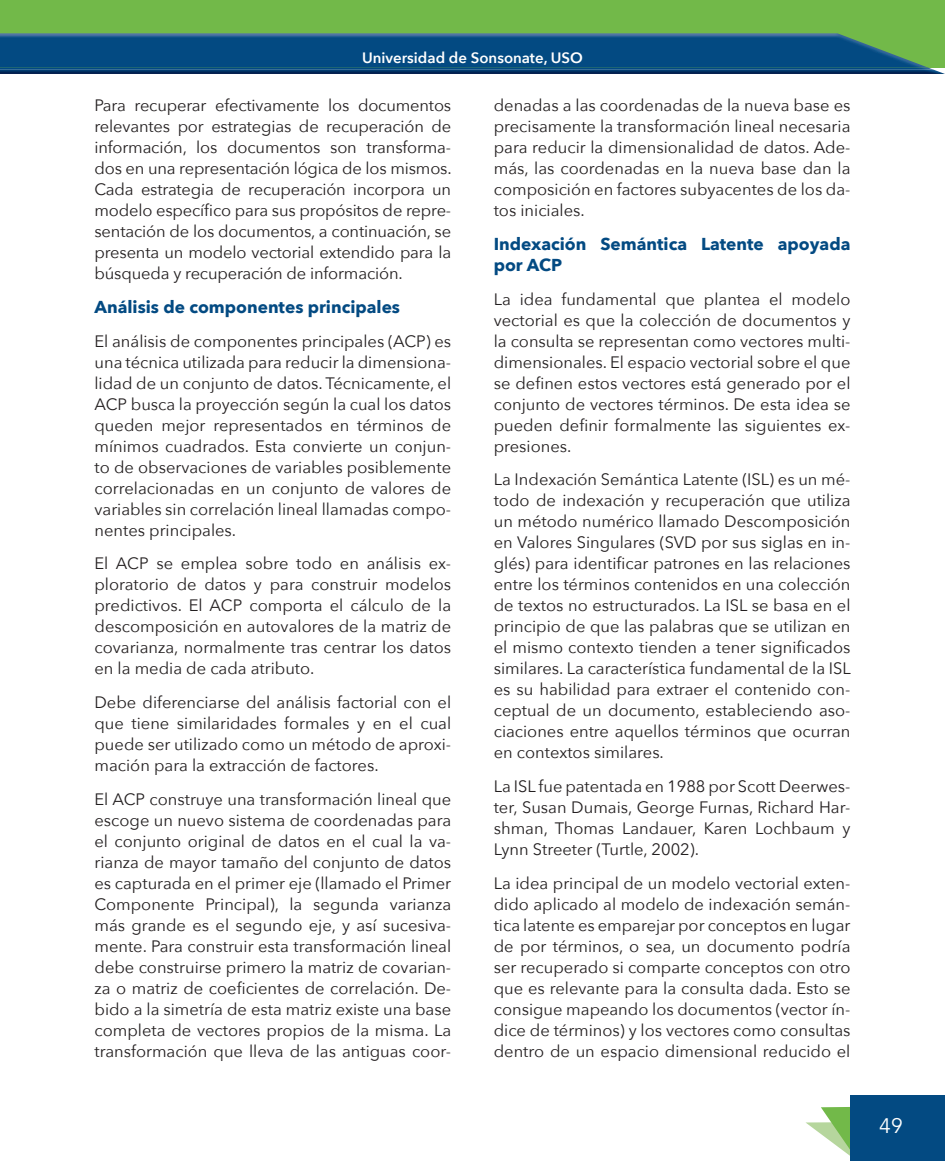
<style>
.page{position:relative;width:945px;height:1161px;background:#fff}
.page>*{position:absolute;margin:0;border:0;box-sizing:border-box;transform-origin:0 0}
.t1{font:21px "Avenir";color:#fff}
.t2{font:700 17.25px/21px "Avenir Next";color:#034a82}
.t3{font:16.5px/21px "Avenir Next";color:#231f20;text-align:justify}
.t4{font:600 15px "Avenir Next";color:#fff}
</style>
<div class="page">
<div style="left:0;top:0;width:945px;height:68px;background:#72b949"></div>
<img style="left:0;top:68px;width:934px;height:2px">
<img style="left:0;top:33px;width:928px;height:35px">
<img style="left:0;top:70px;width:945px;height:4px">
<svg style="left:806px;top:1107px;width:44px;height:49px"></svg>
<div style="left:850px;top:1095px;width:95px;height:66px;background:#034a82"></div>
<p class="t4" style="left:362px;top:44px;width:222px">Universidad de Sonsonate, USO</p>
<p class="t3" style="left:94px;top:94px;width:359px">Para recuperar efectivamente los documentos relevantes por estrategias de recuperación de información, los documentos son transforma&shy;dos en una representación lógica de los mismos.<br>Cada estrategia de recuperación incorpora un modelo específico para sus propósitos de repre&shy;sentación de los documentos, a continuación, se presenta un modelo vectorial extendido para la búsqueda y recuperación de información.</p>
<p class="t2" style="left:94px;top:296px;width:307px">Análisis de componentes principales</p>
<p class="t3" style="left:94px;top:330px;width:358px">El análisis de componentes principales (ACP) es una técnica utilizada para reducir la dimensiona&shy;lidad de un conjunto de datos. Técnicamente, el ACP busca la proyección según la cual los datos queden mejor representados en términos de mínimos cuadrados. Esta convierte un conjun&shy;to de observaciones de variables posiblemente correlacionadas en un conjunto de valores de variables sin correlación lineal llamadas compo&shy;nentes principales.</p>
<p class="t3" style="left:94px;top:552px;width:358px">El ACP se emplea sobre todo en análisis ex&shy;ploratorio de datos y para construir modelos predictivos. El ACP comporta el cálculo de la descomposición en autovalores de la matriz de covarianza, normalmente tras centrar los datos en la media de cada atributo.</p>
<p class="t3" style="left:94px;top:691px;width:358px">Debe diferenciarse del análisis factorial con el que tiene similaridades formales y en el cual puede ser utilizado como un método de aproxi&shy;mación para la extracción de factores.</p>
<p class="t3" style="left:94px;top:788px;width:358px">El ACP construye una transformación lineal que escoge un nuevo sistema de coordenadas para el conjunto original de datos en el cual la va&shy;rianza de mayor tamaño del conjunto de datos es capturada en el primer eje (llamado el Primer Componente Principal), la segunda varianza más grande es el segundo eje, y así sucesiva&shy;mente. Para construir esta transformación lineal debe construirse primero la matriz de covarian&shy;za o matriz de coeficientes de correlación. De&shy;bido a la simetría de esta matriz existe una base completa de vectores propios de la misma. La transformación que lleva de las antiguas coor-</p>
<p class="t3" style="left:494px;top:94px;width:358px">denadas a las coordenadas de la nueva base es precisamente la transformación lineal necesaria para reducir la dimensionalidad de datos. Ade&shy;más, las coordenadas en la nueva base dan la composición en factores subyacentes de los da&shy;tos iniciales.</p>
<p class="t2" style="left:494px;top:233px;width:358px">Indexación Semántica Latente apoyada por ACP</p>
<p class="t3" style="left:494px;top:288px;width:358px">La idea fundamental que plantea el modelo vectorial es que la colección de documentos y la consulta se representan como vectores multi&shy;dimensionales. El espacio vectorial sobre el que se definen estos vectores está generado por el conjunto de vectores términos. De esta idea se pueden definir formalmente las siguientes ex&shy;presiones.</p>
<p class="t3" style="left:494px;top:468px;width:359px">La Indexación Semántica Latente (ISL) es un mé&shy;todo de indexación y recuperación que utiliza un método numérico llamado Descomposición en Valores Singulares (SVD por sus siglas en in&shy;glés) para identificar patrones en las relaciones entre los términos contenidos en una colección de textos no estructurados. La ISL se basa en el principio de que las palabras que se utilizan en el mismo contexto tienden a tener significados similares. La característica fundamental de la ISL es su habilidad para extraer el contenido con&shy;ceptual de un documento, estableciendo aso&shy;ciaciones entre aquellos términos que ocurran en contextos similares.</p>
<p class="t3" style="left:494px;top:775px;width:358px">La ISL fue patentada en 1988 por Scott Deerwes&shy;ter, Susan Dumais, George Furnas, Richard Har&shy;shman, Thomas Landauer, Karen Lochbaum y Lynn Streeter (Turtle, 2002).</p>
<p class="t3" style="left:494px;top:872px;width:358px">La idea principal de un modelo vectorial exten&shy;dido aplicado al modelo de indexación semán&shy;tica latente es emparejar por conceptos en lugar de por términos, o sea, un documento podría ser recuperado si comparte conceptos con otro que es relevante para la consulta dada. Esto se consigue mapeando los documentos (vector ín&shy;dice de términos) y los vectores como consultas dentro de un espacio dimensional reducido el</p>
<p class="t1" style="left:879px;top:1114px;width:25px">49</p>
</div>
